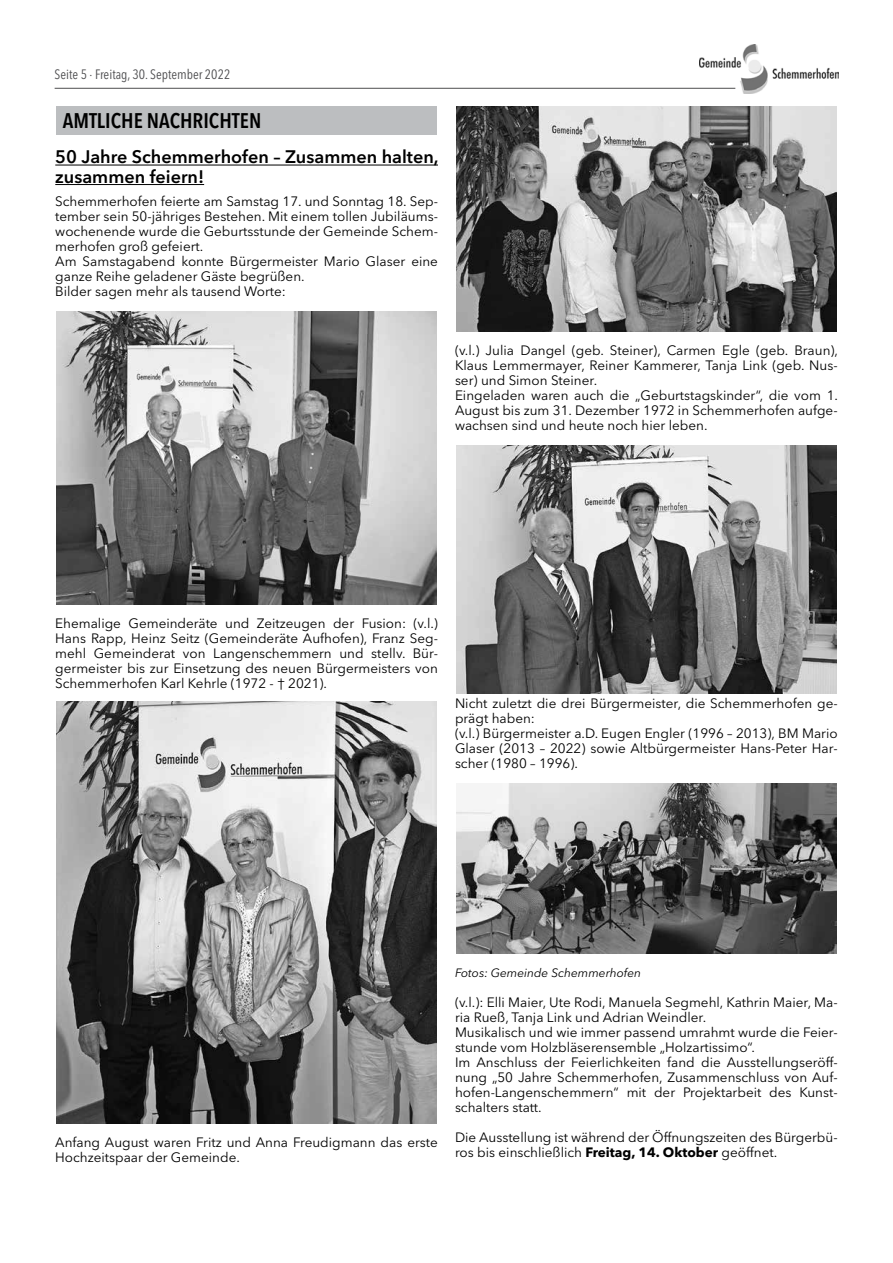
<style>
.page{position:relative;width:893px;height:1263px;background:#fff}
.page>*{position:absolute;margin:0;border:0;box-sizing:border-box;transform-origin:0 0}
.t1{font:21px "Avenir Next W1 G Cn Demi";color:#000}
.t2{font:600 18px/19.5px "Avenir Next W1 G";color:#000}
.t3{font:13.5px/15px "Avenir Next W1 G";color:#000}
.t4{font:condensed 13.5px "Avenir Next W1 G";color:#4d4d4f}
.t5{font:italic 12px "Avenir Next W1 G";color:#000}
.s1{font-weight:700}
</style>
<div class="page">
<img style="left:699px;top:44px;width:139px;height:50px">
<hr style="left:55px;top:88px;width:680px;height:1px;background:#4d4d4f">
<hr style="left:55px;top:165px;width:383px;height:1px;background:#000">
<hr style="left:55px;top:184px;width:149px;height:1px;background:#000">
<div style="left:56px;top:106px;width:381px;height:29px;background:#bcbec0"></div>
<img style="left:56px;top:311px;width:381px;height:293px">
<img style="left:56px;top:702px;width:381px;height:422px">
<img style="left:456px;top:106px;width:381px;height:226px">
<img style="left:456px;top:445px;width:381px;height:248px">
<img style="left:456px;top:783px;width:381px;height:170px">
<p class="t4" style="left:55px;top:63px;width:177px">Seite 5 · Freitag, 30. September 2022</p>
<h1 class="t1" style="left:63px;top:104px;width:200px">AMTLICHE NACHRICHTEN</h1>
<h2 class="t2" style="left:55px;top:146px;width:385px">50 Jahre Schemmerhofen – Zusammen halten, zusammen feiern!</h2>
<p class="t3" style="left:55px;top:193px;width:384px">Schemmerhofen feierte am Samstag 17. und Sonntag 18. Sep&shy;tember sein 50-jähriges Bestehen. Mit einem tollen Jubiläums&shy;wochenende wurde die Geburtsstunde der Gemeinde Schem&shy;merhofen groß gefeiert.<br>Am Samstagabend konnte Bürgermeister Mario Glaser eine ganze Reihe geladener Gäste begrüßen.<br>Bilder sagen mehr als tausend Worte:</p>
<p class="t3" style="left:455px;top:342px;width:385px">(v.l.) Julia Dangel (geb. Steiner), Carmen Egle (geb. Braun), Klaus Lemmermayer, Reiner Kammerer, Tanja Link (geb. Nus&shy;ser) und Simon Steiner.<br>Eingeladen waren auch die „Geburtstagskinder“, die vom 1.<br>August bis zum 31. Dezember 1972 in Schemmerhofen aufge&shy;wachsen sind und heute noch hier leben.</p>
<p class="t3" style="left:55px;top:615px;width:384px;text-align:justify">Ehemalige Gemeinderäte und Zeitzeugen der Fusion: (v.l.)<br>Hans Rapp, Heinz Seitz (Gemeinderäte Aufhofen), Franz Seg&shy;mehl Gemeinderat von Langenschemmern und stellv. Bür&shy;germeister bis zur Einsetzung des neuen Bürgermeisters von Schemmerhofen Karl Kehrle (1972 - † 2021).</p>
<p class="t3" style="left:455px;top:695px;width:384px">Nicht zuletzt die drei Bürgermeister, die Schemmerhofen ge&shy;prägt haben:<br>(v.l.) Bürgermeister a.D. Eugen Engler (1996 – 2013), BM Mario Glaser (2013 – 2022) sowie Altbürgermeister Hans-Peter Har&shy;scher (1980 – 1996).</p>
<p class="t3" style="left:55px;top:1134px;width:384px">Anfang August waren Fritz und Anna Freudigmann das erste<br>Hochzeitspaar der Gemeinde.</p>
<p class="t5" style="left:455px;top:963px;width:188px">Fotos: Gemeinde Schemmerhofen</p>
<p class="t3" style="left:455px;top:993px;width:384px">(v.l.): Elli Maier, Ute Rodi, Manuela Segmehl, Kathrin Maier, Ma&shy;ria Rueß, Tanja Link und Adrian Weindler.<br>Musikalisch und wie immer passend umrahmt wurde die Feier&shy;stunde vom Holzbläserensemble „Holzartissimo“.<br>Im Anschluss der Feierlichkeiten fand die Ausstellungseröff&shy;nung „50 Jahre Schemmerhofen, Zusammenschluss von Auf&shy;hofen-Langenschemmern“ mit der Projektarbeit des Kunst&shy;schalters statt.</p>
<p class="t3" style="left:455px;top:1128px;width:384px">Die Ausstellung ist während der Öffnungszeiten des Bürgerbü&shy;ros bis einschließlich <span class="s1">Freitag, 14. Oktober</span> geöffnet.</p>
</div>
